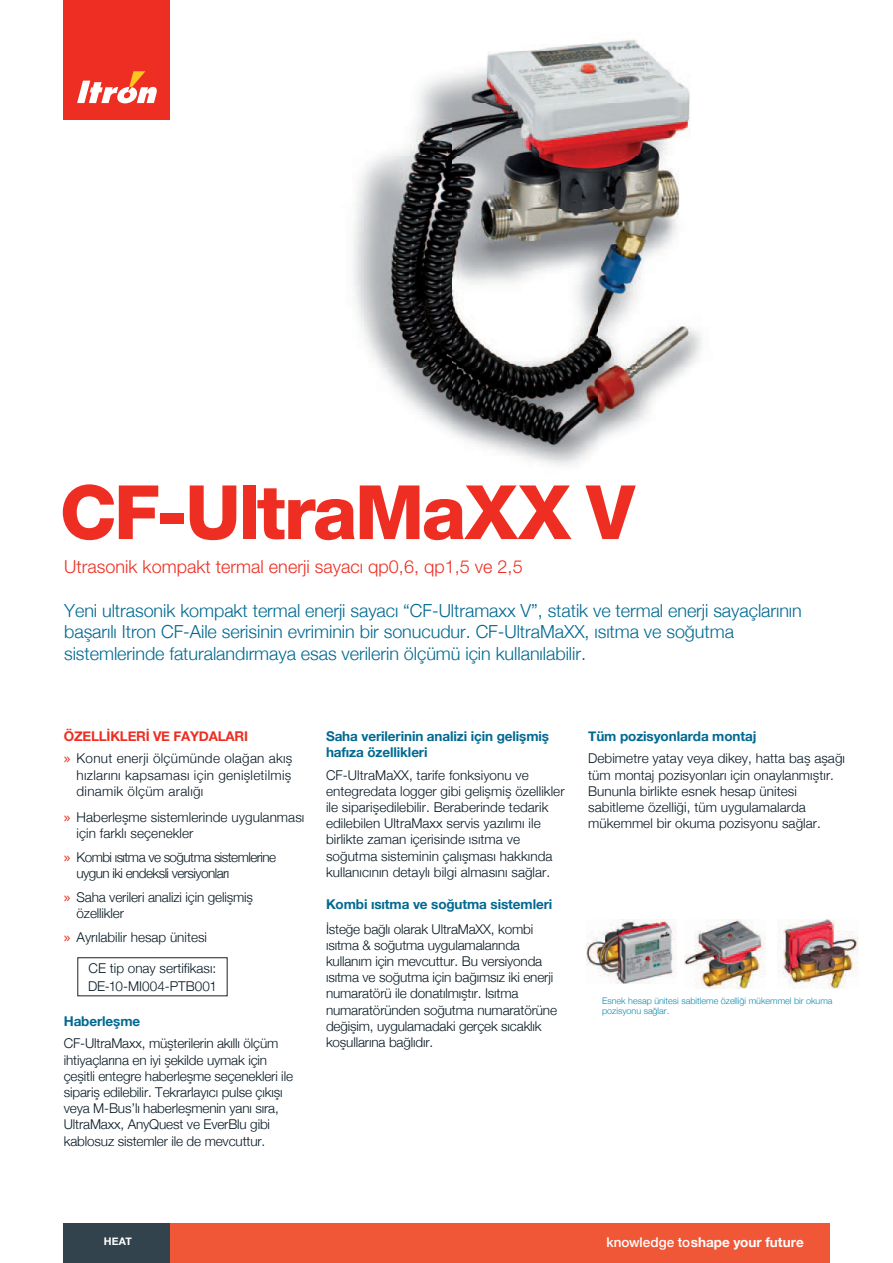
<style>
.page{position:relative;width:893px;height:1263px;background:#fff}
.page>*{position:absolute;margin:0;border:0;box-sizing:border-box;transform-origin:0 0}
.t1{font:800 75px "Helvetica Neue LT Std";letter-spacing:-.035em;color:#ee2e22}
.t2{font:300 18px/21.6px "Helvetica Neue";letter-spacing:-.005em;color:#006991}
.t3{font:300 18px "Helvetica Neue LT Std";color:#ee2e22}
.t4{font:300 13.5px/16.2px "Helvetica Neue";color:#071822}
.t5{font:700 13.5px/16.2px "Helvetica Neue";letter-spacing:-.01em;color:#006991}
.t6{font:300 13.5px/22.2px "Helvetica Neue";letter-spacing:.02em;color:#071822}
.t7{font:300 13.5px/16.2px "Helvetica Neue";letter-spacing:-.04em;color:#071822}
.t8{font:700 13.5px "Helvetica Neue";color:#fff}
.t9{font:700 10.5px "Helvetica Neue";color:#fff}
.t10{font:300 9px/10.8px "Helvetica Neue";color:#0d8aaf}
.s1{font-weight:700;color:#ee2e22}
.s2{font-family:"Lucida Grande";font-weight:400;color:#ee2e22}
.s3{font-weight:500}
</style>
<div class="page">
<img style="left:353px;top:39px;width:349px;height:426px">
<img style="left:587px;top:919px;width:90px;height:65px">
<img style="left:684px;top:919px;width:82px;height:69px">
<img style="left:778px;top:919px;width:80px;height:69px">
<div style="left:77px;top:957px;width:151px;height:39px;border:1px solid #231f20"></div>
<div style="left:64px;top:0;width:106px;height:119px;background:#ee2e22"></div>
<svg style="left:77px;top:71px;width:80px;height:32px"></svg>
<div style="left:64px;top:1223px;width:106px;height:40px;background:#32434d"></div>
<div style="left:170px;top:1223px;width:659px;height:40px;background:#f05737"></div>
<h1 class="t1" style="left:60px;top:468px;width:577px">CF-UltraMaXX V</h1>
<h2 class="t3" style="left:64px;top:556px;width:460px">Utrasonik kompakt termal enerji sayacı qp0,6, qp1,5 ve 2,5</h2>
<p class="t2" style="left:64px;top:598px;width:739px">Yeni ultrasonik kompakt termal enerji sayacı “CF-Ultramaxx V”, statik ve termal enerji sayaçlarının başarılı Itron CF-Aile serisinin evriminin bir sonucudur. CF-UltraMaXX, ısıtma ve soğutma sistemlerinde faturalandırmaya esas verilerin ölçümü için kullanılabilir.</p>
<p class="t6" style="left:64px;top:724px;width:230px"><span class="s1">ÖZELLİKLERİ VE FAYDALARI<br></span><span class="s2">»</span> Konut enerji ölçümünde olağan akış</p>
<p class="t6" style="left:77px;top:766px;width:216px;line-height:16.2px">hızlarını kapsaması için genişletilmiş dinamik ölçüm aralığı</p>
<p class="t4" style="left:77px;top:808px;width:229px;text-indent:-13px"><span class="s2">»</span> Haberleşme sistemlerinde uygulanması için farklı seçenekler</p>
<p class="t7" style="left:77px;top:848px;width:201px;text-indent:-13px"><span class="s2">»</span> Kombi ısıtma ve soğutma sistemlerine uygun iki endeksli versiyonları</p>
<p class="t4" style="left:77px;top:888px;width:178px;text-indent:-13px"><span class="s2">»</span> Saha verileri analizi için gelişmiş özellikler</p>
<p class="t4" style="left:64px;top:929px;width:145px"><span class="s2">»</span> Ayrılabilir hesap ünitesi</p>
<p class="t4" style="left:88px;top:958px;width:130px;line-height:18px">CE tip onay sertifikası:<br>DE-10-MI004-PTB001</p>
<p class="t5" style="left:64px;top:1013px;width:78px">Haberleşme</p>
<p class="t4" style="left:64px;top:1035px;width:231px">CF-UltraMaxx, müşterilerin akıllı ölçüm ihtiyaçlarına en iyi şekilde uymak için çeşitli entegre haberleşme seçenekleri ile sipariş edilebilir. Tekrarlayıcı pulse çıkışı veya M-Bus’lı haberleşmenin yanı sıra, UltraMaxx, AnyQuest ve EverBlu gibi kablosuz sistemler ile de mevcuttur.</p>
<p class="t5" style="left:326px;top:728px;width:225px">Saha verilerinin analizi için gelişmiş hafıza özellikleri</p>
<p class="t4" style="left:326px;top:766px;width:240px">CF-UltraMaXX, tarife fonksiyonu ve entegredata logger gibi gelişmiş özellikler ile siparişedilebilir. Beraberinde tedarik edilebilen UltraMaxx servis yazılımı ile birlikte zaman içerisinde ısıtma ve soğutma sisteminin çalışması hakkında kullanıcının detaylı bilgi almasını sağlar.</p>
<p class="t5" style="left:326px;top:896px;width:228px">Kombi ısıtma ve soğutma sistemleri</p>
<p class="t4" style="left:326px;top:920px;width:232px">İsteğe bağlı olarak UltraMaXX, kombi ısıtma &amp; soğutma uygulamalarında kullanım için mevcuttur. Bu versiyonda ısıtma ve soğutma için bağımsız iki enerji numaratörü ile donatılmıştır. Isıtma numaratöründen soğutma numaratörüne değişim, uygulamadaki gerçek sıcaklık koşullarına bağlıdır.</p>
<p class="t5" style="left:588px;top:728px;width:170px">Tüm pozisyonlarda montaj</p>
<p class="t4" style="left:588px;top:750px;width:258px">Debimetre yatay veya dikey, hatta baş aşağı tüm montaj pozisyonları için onaylanmıştır.<br>Bununla birlikte esnek hesap ünitesi sabitleme özelliği, tüm uygulamalarda mükemmel bir okuma pozisyonu sağlar.</p>
<p class="t10" style="left:602px;top:994px;width:232px">Esnek hesap ünitesi sabitleme özelliği mükemmel bir okuma pozisyonu sağlar.</p>
<p class="t9" style="left:104px;top:1233px;width:30px">HEAT</p>
<p class="t8" style="left:606px;top:1232px;width:199px"><span class="s3">knowledge to</span>shape your future</p>
</div>
